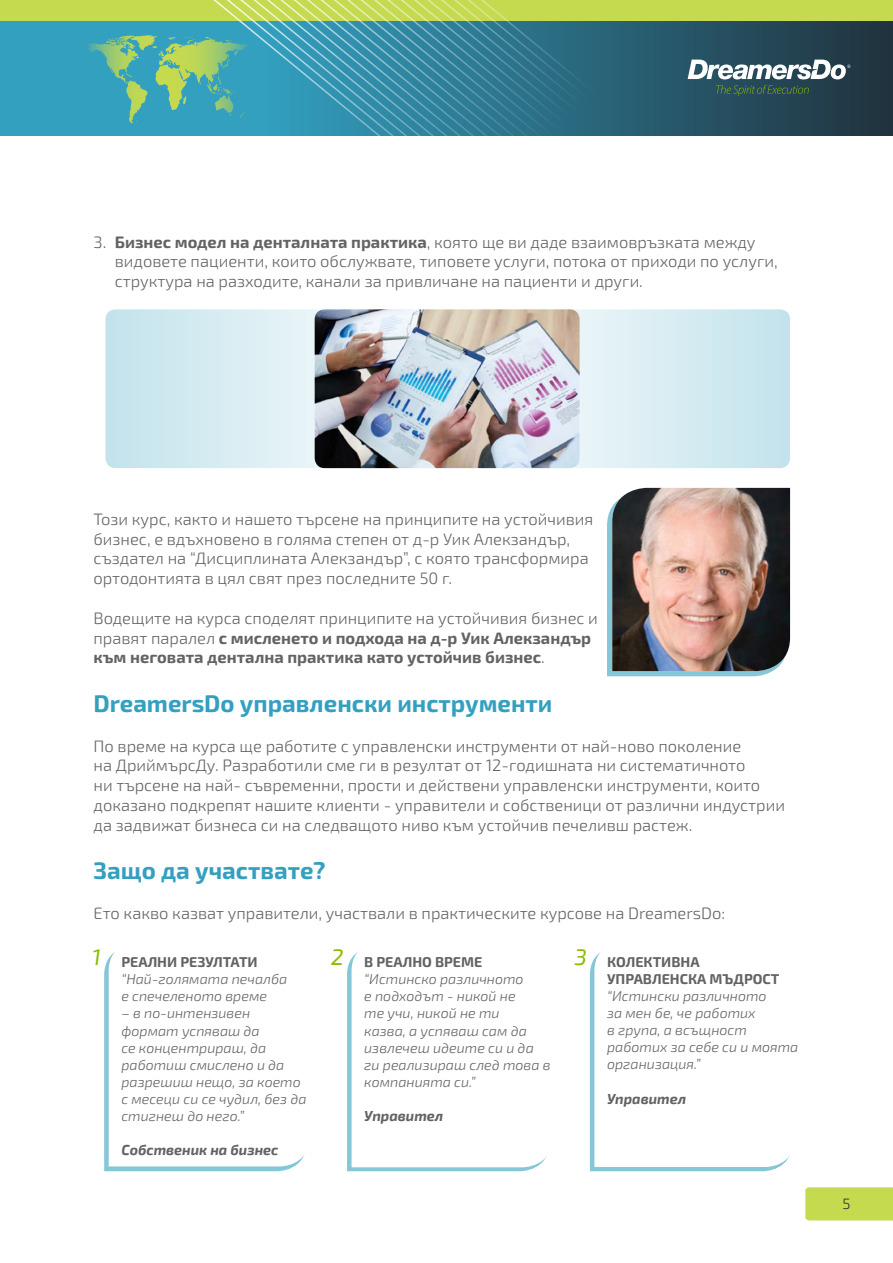
<style>
.page{position:relative;width:893px;height:1263px;background:#fff}
.page>*{position:absolute;margin:0;border:0;box-sizing:border-box;transform-origin:0 0}
.t1{font:700 24px "Exo 2";color:#33a0c0}
.t2{font:italic 22.5px "Exo 2";color:#8dbb00}
.t3{font:300 16.5px/19.8px "Exo 2";color:#636366}
.t4{font:700 16.5px/19.8px "Exo 2";color:#636366}
.t5{font:300 15px "Exo 2";color:#21303b}
.t6{font:italic 300 14.25px/17.1px "Exo 2";color:#636366}
.t7{font:700 14.25px/17.1px "Exo 2";color:#636366}
.t8{font:italic 700 14.25px "Exo 2";color:#636366}
.s1{font-weight:700}
.s2{font-weight:300}
</style>
<div class="page">
<div style="left:0;top:0;width:893px;height:96px;background:#c6da50"></div>
<div style="left:0;top:21px;width:893px;height:115px;background:#33a0c0"></div>
<svg style="left:596px;top:21px;width:297px;height:115px;background:#254c5c"></svg>
<svg style="left:688px;top:60px;width:163px;height:19px;background:#92a3ab"></svg>
<svg style="left:716px;top:85px;width:93px;height:11px"></svg>
<div style="left:805px;top:1187px;width:88px;height:33px;background:#c6da50"></div>
<svg style="left:88px;top:21px;width:508px;height:115px"></svg>
<svg style="left:174px;top:0;width:314px;height:136px"></svg>
<svg style="left:105px;top:309px;width:322px;height:159px;background:#d5ebf1"></svg>
<svg style="left:468px;top:309px;width:322px;height:159px;background:#d5ebf1"></svg>
<img style="left:315px;top:309px;width:265px;height:159px">
<svg style="left:607px;top:507px;width:166px;height:169px;background:#8ac7d9"></svg>
<img style="left:612px;top:488px;width:178px;height:183px">
<svg style="left:104px;top:958px;width:191px;height:213px;background:#93ccdd"></svg>
<svg style="left:109px;top:951px;width:196px;height:215px"></svg>
<svg style="left:347px;top:958px;width:189px;height:213px;background:#92ccdd"></svg>
<svg style="left:352px;top:951px;width:195px;height:216px"></svg>
<div style="left:590px;top:959px;width:189px;height:212px;background:#85c6d9"></div>
<svg style="left:594px;top:952px;width:196px;height:215px"></svg>
<p class="t3" style="left:115px;top:232px;width:664px;text-indent:-21px">3. <span class="s1">Бизнес модел на денталната практика</span>, която ще ви даде взаимовръзката между видовете пациенти, които обслужвате, типовете услуги, потока от приходи по услуги, структура на разходите, канали за привличане на пациенти и други.</p>
<p class="t3" style="left:94px;top:509px;width:501px">Този курс, както и нашето търсене на принципите на устойчивия бизнес, е вдъхновено в голяма степен от д-р Уик Алекзандър, създател на “Дисциплината Алекзандър”, с която трансформира ортодонтията в цял свят през последните 50 г.</p>
<p class="t4" style="left:94px;top:608px;width:506px"><span class="s2">Водещите на курса споделят принципите на устойчивия бизнес и правят паралел</span> с мисленето и подхода на д-р Уик Алекзандър към неговата дентална практика като устойчив бизнес<span class="s2">.</span></p>
<p class="t1" style="left:94px;top:689px;width:460px">DreamersDo управленски инструменти</p>
<p class="t3" style="left:94px;top:736px;width:693px">По време на курса ще работите с управленски инструменти от най-ново поколение<br>на ДриймърсДу. Разработили сме ги в резултат от 12-годишната ни систематичното<br>ни търсене на най- съвременни, прости и действени управленски инструменти, които доказано подкрепят нашите клиенти - управители и собственици от различни индустрии да задвижат бизнеса си на следващото ниво към устойчив печеливш растеж.</p>
<p class="t1" style="left:94px;top:857px;width:233px">Защо да участвате?</p>
<p class="t3" style="left:94px;top:904px;width:633px">Ето какво казват управители, участвали в практическите курсове на DreamersDo:</p>
<p class="t7" style="left:121px;top:954px;width:138px">РЕАЛНИ РЕЗУЛТАТИ</p>
<p class="t6" style="left:121px;top:971px;width:167px">“Най-голямата печалба е спечеленото време</p>
<p class="t6" style="left:121px;top:1005px;width:187px">– в по-интензивен формат успяваш да<br>се концентрираш, да работиш смислено и да разрешиш нещо, за което с месеци си се чудил, без да стигнеш до него.”</p>
<p class="t8" style="left:121px;top:1142px;width:159px">Собственик на бизнес</p>
<p class="t2" style="left:92px;top:944px;width:10px">1</p>
<p class="t2" style="left:331px;top:944px;width:14px">2</p>
<p class="t2" style="left:574px;top:944px;width:14px">3</p>
<p class="t7" style="left:607px;top:953px;width:174px">КОЛЕКТИВНА<br>УПРАВЛЕНСКА МЪДРОСТ</p>
<p class="t6" style="left:607px;top:988px;width:193px">“Истински различното<br>за мен бе, че работих<br>в група, а всъщност работих за себе си и моята организация.”</p>
<p class="t8" style="left:607px;top:1090px;width:81px">Управител</p>
<p class="t7" style="left:364px;top:954px;width:120px">В РЕАЛНО ВРЕМЕ</p>
<p class="t6" style="left:364px;top:971px;width:188px">“Истинско различното<br>е подходът - никой не<br>те учи, никой не ти<br>казва, а успяваш сам да извлечеш идеите си и да ги реализираш след това в компанията си.”</p>
<p class="t8" style="left:364px;top:1107px;width:81px">Управител</p>
<p class="t5" style="left:842px;top:1195px;width:9px">5</p>
</div>
